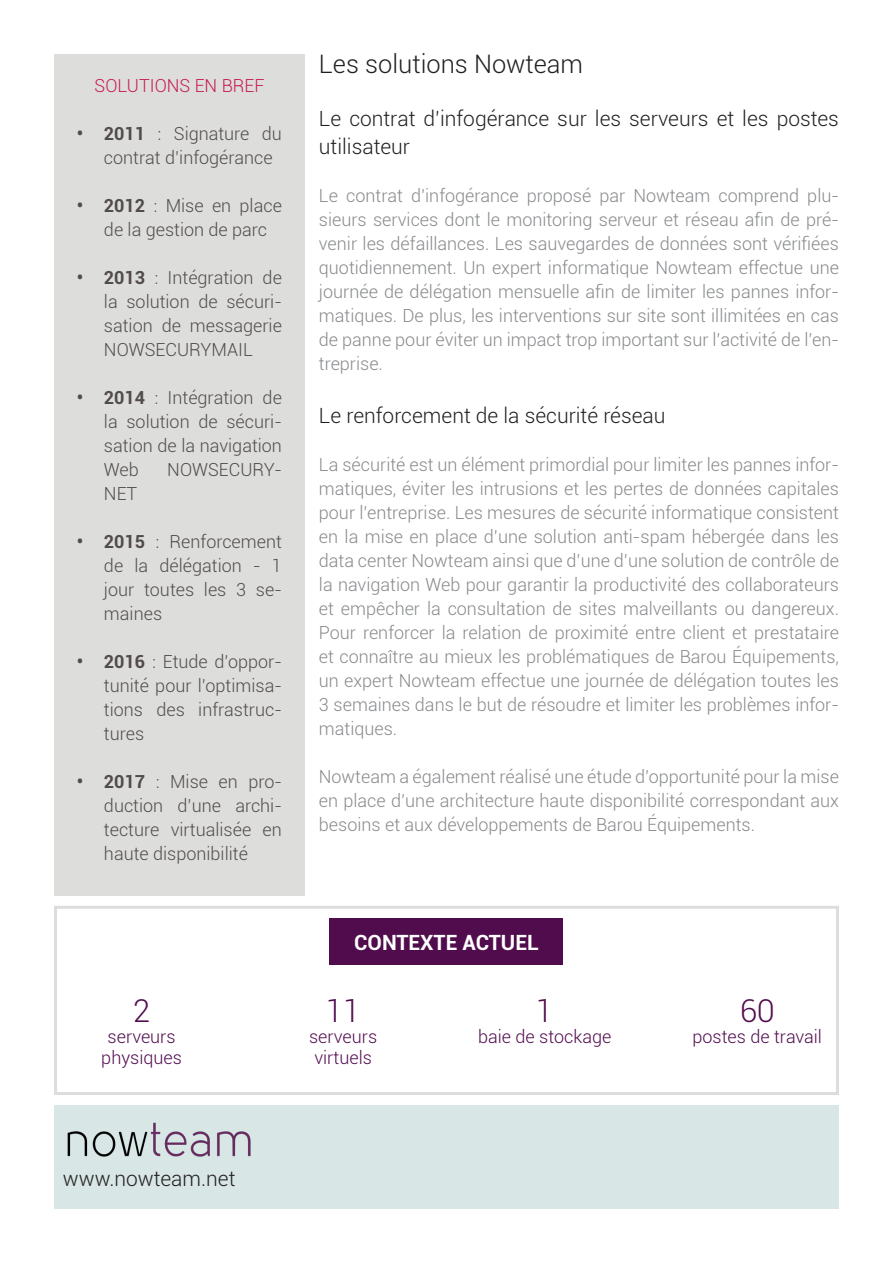
<style>
.page{position:relative;width:893px;height:1263px;background:#fff}
.page>*{position:absolute;margin:0;border:0;box-sizing:border-box;transform-origin:0 0}
.t1{font:300 31.5px "Roboto";color:#510c4e}
.t2{font:300 25.5px "Roboto";color:#231f20}
.t3{font:300 21px/28.5px "Roboto";color:#231f20}
.t4{font:700 21px "Roboto";color:#fff}
.t5{font:300 18px/24px "Roboto";color:#87898c;text-align:justify}
.t6{font:300 18px/24px "Roboto";color:#514c49;text-align:justify}
.t7{font:300 18px "Roboto";color:#510c4e}
.t8{font:300 18px "Roboto";color:#c71d52}
.s1{font-weight:700}
</style>
<div class="page">
<div style="left:54px;top:54px;width:251px;height:841px;background:#dddddb"></div>
<div style="left:54px;top:1106px;width:785px;height:103px;background:#d8e6e6"></div>
<div style="left:54px;top:906px;width:785px;height:189px;border:3px solid #dddddb"></div>
<div style="left:330px;top:918px;width:233px;height:47px;background:#510c4e"></div>
<img style="left:67px;top:1122px;width:184px;height:35px">
<p class="t8" style="left:95px;top:73px;width:171px">SOLUTIONS EN BREF</p>
<p class="t6" style="left:104px;top:121px;width:179px;text-indent:-27px"><span class="s1">• 2011</span> : Signature du contrat d’infogérance</p>
<p class="t6" style="left:104px;top:193px;width:179px;text-indent:-27px"><span class="s1">• 2012</span> : Mise en place de la gestion de parc</p>
<p class="t6" style="left:104px;top:265px;width:179px;text-indent:-27px"><span class="s1">• 2013</span> : Intégration de la solution de sécuri&shy;sation de messagerie NOWSECURYMAIL</p>
<p class="t6" style="left:104px;top:385px;width:179px;text-indent:-27px"><span class="s1">• 2014</span> : Intégration de la solution de sécuri&shy;sation de la navigation Web</p>
<p class="t6" style="left:167px;top:457px;width:116px">NOWSECURY-</p>
<p class="t6" style="left:104px;top:481px;width:35px">NET</p>
<p class="t6" style="left:104px;top:529px;width:179px;text-indent:-27px"><span class="s1">• 2015</span> : Renforcement de la délégation - 1 jour toutes les 3 se&shy;maines</p>
<p class="t6" style="left:104px;top:649px;width:179px;text-indent:-27px"><span class="s1">• 2016</span> : Etude d’oppor&shy;tunité pour l’optimisa&shy;tions des infrastruc&shy;tures</p>
<p class="t6" style="left:104px;top:769px;width:179px;text-indent:-27px"><span class="s1">• 2017</span> : Mise en pro&shy;duction d’une archi&shy;tecture virtualisée en haute disponibilité</p>
<p class="t1" style="left:133px;top:989px;width:19px">2</p>
<p class="t7" style="left:108px;top:1024px;width:70px">serveurs</p>
<p class="t7" style="left:101px;top:1045px;width:82px">physiques</p>
<p class="t2" style="left:319px;top:46px;width:266px">Les solutions Nowteam</p>
<p class="t3" style="left:319px;top:103px;width:522px">Le contrat d’infogérance sur les serveurs et les postes utilisateur</p>
<p class="t5" style="left:319px;top:183px;width:522px">Le contrat d’infogérance proposé par Nowteam comprend plu&shy;sieurs services dont le monitoring serveur et réseau afin de pré&shy;venir les défaillances. Les sauvegardes de données sont vérifiées quotidiennement. Un expert informatique Nowteam effectue une journée de délégation mensuelle afin de limiter les pannes infor&shy;matiques. De plus, les interventions sur site sont illimitées en cas de panne pour éviter un impact trop important sur l’activité de l’en&shy;treprise.</p>
<p class="t3" style="left:319px;top:400px;width:348px">Le renforcement de la sécurité réseau</p>
<p class="t5" style="left:319px;top:452px;width:522px">La sécurité est un élément primordial pour limiter les pannes infor&shy;matiques, éviter les intrusions et les pertes de données capitales pour l’entreprise. Les mesures de sécurité informatique consistent en la mise en place d’une solution anti-spam hébergée dans les data center Nowteam ainsi que d’une d’une solution de contrôle de la navigation Web pour garantir la productivité des collaborateurs et empêcher la consultation de sites malveillants ou dangereux.<br>Pour renforcer la relation de proximité entre client et prestataire et connaître au mieux les problématiques de Barou Équipements, un expert Nowteam effectue une journée de délégation toutes les 3 semaines dans le but de résoudre et limiter les problèmes infor&shy;matiques.</p>
<p class="t5" style="left:319px;top:764px;width:522px">Nowteam a également réalisé une étude d’opportunité pour la mise en place d’une architecture haute disponibilité correspondant aux besoins et aux développements de Barou Équipements.</p>
<p class="t4" style="left:354px;top:927px;width:186px">CONTEXTE ACTUEL</p>
<p class="t1" style="left:326px;top:989px;width:36px">11</p>
<p class="t7" style="left:309px;top:1024px;width:70px">serveurs</p>
<p class="t7" style="left:314px;top:1045px;width:59px">virtuels</p>
<p class="t1" style="left:536px;top:989px;width:19px">1</p>
<p class="t7" style="left:478px;top:1024px;width:135px">baie de stockage</p>
<p class="t1" style="left:740px;top:989px;width:36px">60</p>
<p class="t7" style="left:693px;top:1024px;width:131px">postes de travail</p>
<p class="t3" style="left:63px;top:1163px;width:174px">www.nowteam.net</p>
</div>
